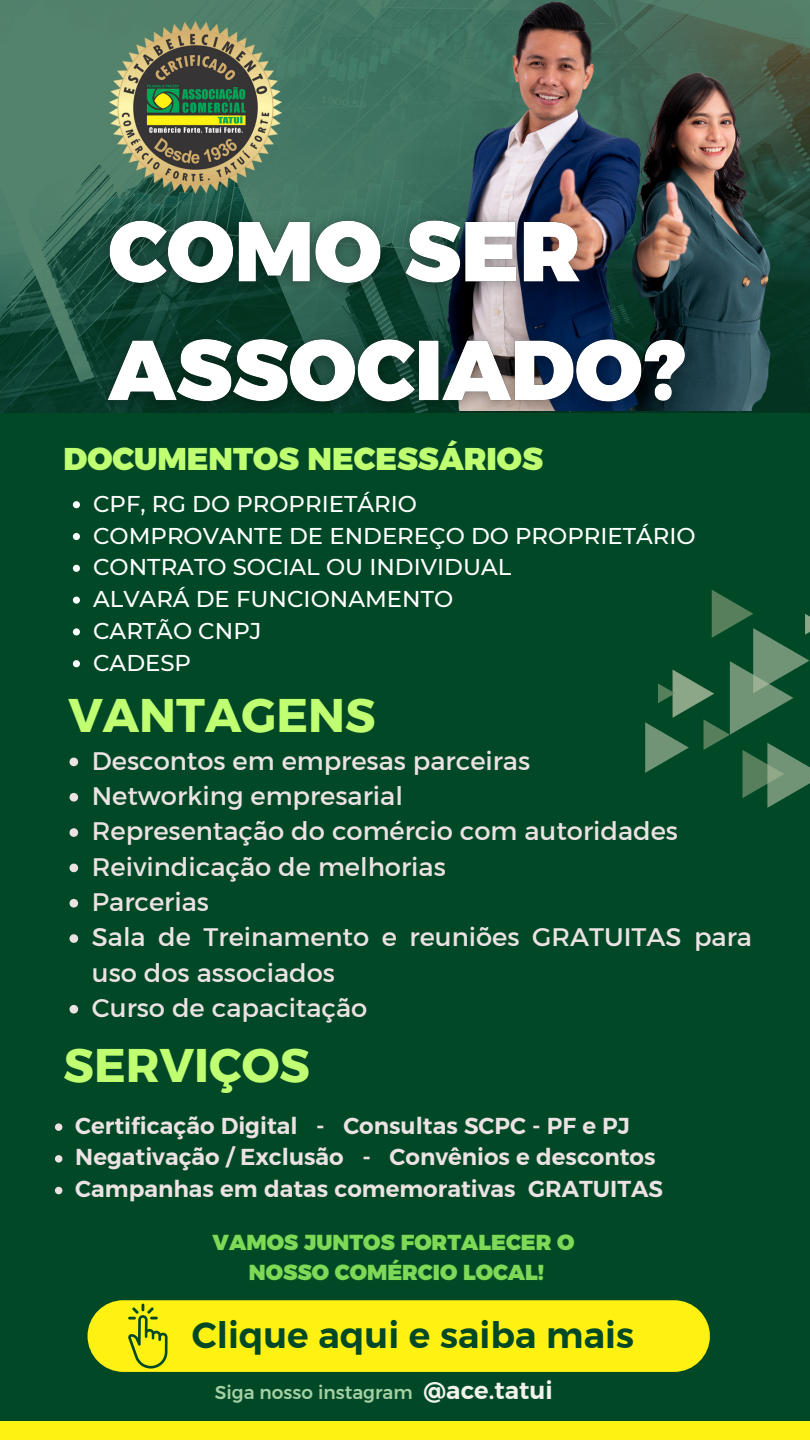
<style>
.page{position:relative;width:810px;height:1440px;background:#014926}
.page>*{position:absolute;margin:0;border:0;box-sizing:border-box;transform-origin:0 0}
.t1{font:47px "Kief Montaser Bold";color:#c1ff72}
.t2{font:700 36px "Kief Montaser Semi";color:#014926}
.t3{font:31.4px "Kief Montaser Black";color:#c1ff72}
.t4{font:25.8px/35.3px "Kief Montaser Regular";color:#ede2e3}
.t5{font:700 24.2px "Kief Montaser Semi";color:#f1f2eb}
.t6{font:700 23px "Kief Montaser Semi";color:#ede2e3}
.t7{font:500 22.8px "Montserrat";color:#fff}
.t8{font:21.6px "Kief Montaser Black";color:#7ed957}
.t9{font:18.5px "Kief Montaser Medium";color:#a4d0a4}
</style>
<div class="page">
<img style="left:0;top:0;width:810px;height:412px">
<div style="left:0;top:1421px;width:810px;height:19px;background:#fef212"></div>
<img style="left:397px;top:0;width:413px;height:411px">
<img style="left:109px;top:21px;width:173px;height:173px">
<div style="left:88px;top:1300px;width:622px;height:72px;background:#fff212;border-radius:36px"></div>
<svg style="left:645px;top:590px;width:165px;height:218px"></svg>
<svg style="left:128px;top:1304px;width:40px;height:65px"></svg>
<img style="left:87px;top:201px;width:618px;height:212px">
<svg style="left:73px;top:501px;width:7px;height:7px"></svg>
<svg style="left:73px;top:533px;width:7px;height:7px"></svg>
<svg style="left:73px;top:565px;width:7px;height:7px"></svg>
<svg style="left:73px;top:597px;width:7px;height:7px"></svg>
<svg style="left:73px;top:628px;width:7px;height:7px"></svg>
<svg style="left:73px;top:660px;width:7px;height:7px"></svg>
<svg style="left:70px;top:758px;width:8px;height:8px"></svg>
<svg style="left:70px;top:793px;width:8px;height:9px"></svg>
<svg style="left:70px;top:828px;width:8px;height:9px"></svg>
<svg style="left:70px;top:864px;width:8px;height:8px"></svg>
<svg style="left:70px;top:899px;width:8px;height:9px"></svg>
<svg style="left:70px;top:934px;width:8px;height:9px"></svg>
<svg style="left:70px;top:1005px;width:8px;height:9px"></svg>
<svg style="left:55px;top:1123px;width:7px;height:8px"></svg>
<svg style="left:55px;top:1155px;width:7px;height:8px"></svg>
<svg style="left:55px;top:1187px;width:7px;height:7px"></svg>
<p class="t3" style="left:64px;top:439px;width:481px">DOCUMENTOS NECESSÁRIOS</p>
<p class="t7" style="left:93px;top:490px;width:325px">CPF, RG DO PROPRIETÁRIO</p>
<h4 class="t7" style="left:93px;top:522px;width:604px">COMPROVANTE DE ENDEREÇO DO PROPRIETÁRIO</h4>
<p class="t7" style="left:93px;top:553px;width:420px">CONTRATO SOCIAL OU INDIVIDUAL</p>
<p class="t7" style="left:93px;top:585px;width:362px">ALVARÁ DE FUNCIONAMENTO</p>
<p class="t7" style="left:93px;top:617px;width:170px">CARTÃO CNPJ</p>
<p class="t7" style="left:93px;top:649px;width:99px">CADESP</p>
<p class="t1" style="left:68px;top:687px;width:308px">VANTAGENS</p>
<p class="t4" style="left:92px;top:743px;width:440px">Descontos em empresas parceiras</p>
<h2 class="t4" style="left:92px;top:778px;width:313px">Networking empresarial</h2>
<p class="t4" style="left:92px;top:813px;width:588px">Representação do comércio com autoridades</p>
<p class="t4" style="left:92px;top:849px;width:356px">Reivindicação de melhorias</p>
<p class="t4" style="left:92px;top:884px;width:119px">Parcerias</p>
<p class="t4" style="left:92px;top:919px;width:662px">Sala de Treinamento e reuniões GRATUITAS para uso dos associados</p>
<p class="t4" style="left:92px;top:990px;width:277px">Curso de capacitação</p>
<p class="t1" style="left:64px;top:1037px;width:248px">SERVIÇOS</p>
<h6 class="t6" style="left:75px;top:1111px;width:556px">Certificação Digital - Consultas SCPC - PF e PJ</h6>
<h2 class="t6" style="left:75px;top:1143px;width:582px">Negativação / Exclusão - Convênios e descontos</h2>
<p class="t6" style="left:75px;top:1175px;width:589px">Campanhas em datas comemorativas GRATUITAS</p>
<p class="t8" style="left:213px;top:1229px;width:364px">VAMOS JUNTOS FORTALECER O</p>
<p class="t8" style="left:249px;top:1259px;width:297px">NOSSO COMÉRCIO LOCAL!</p>
<p class="t2" style="left:192px;top:1313px;width:444px">Clique aqui e saiba mais</p>
<p class="t9" style="left:215px;top:1381px;width:200px">Siga nosso instagram</p>
<p class="t5" style="left:424px;top:1375px;width:130px">@ace.tatui</p>
</div>
